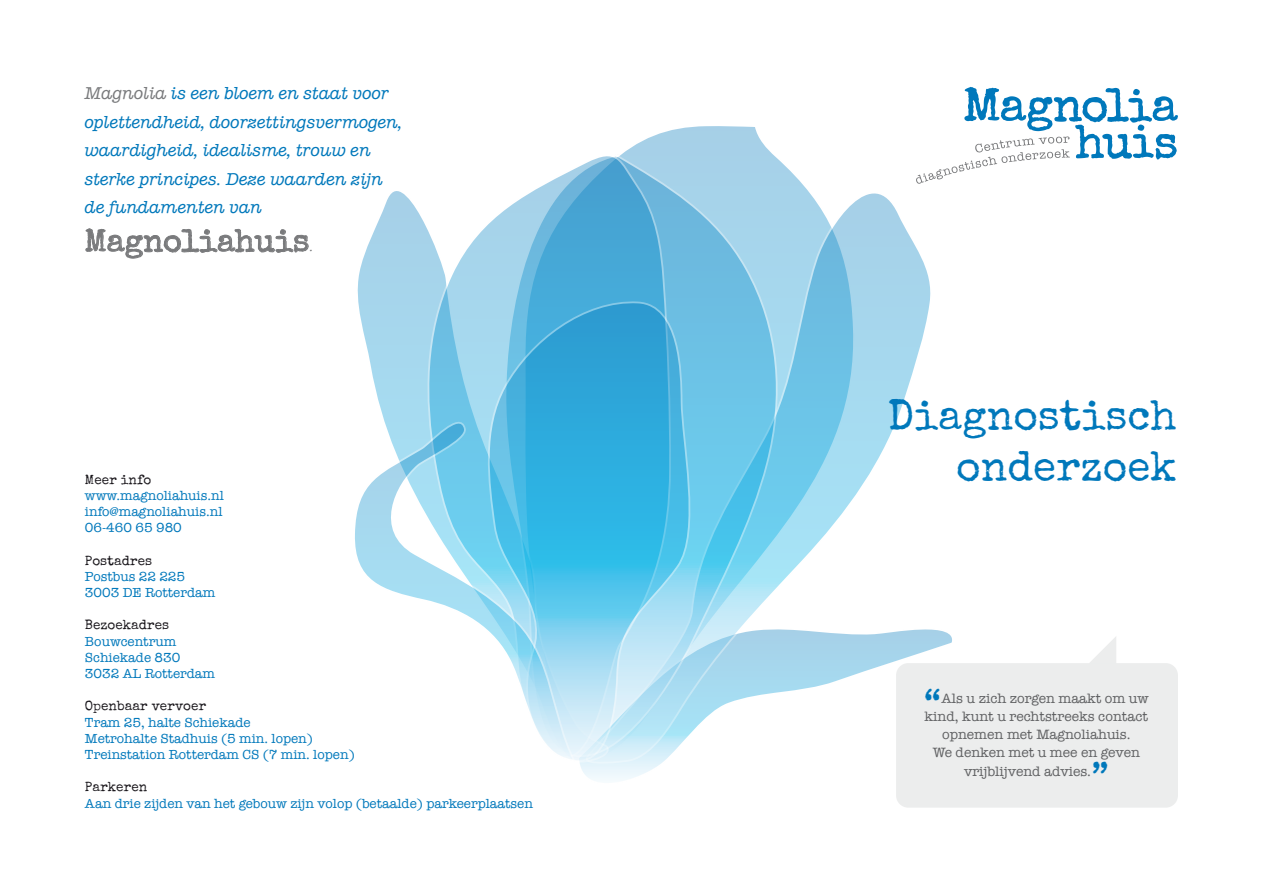
<style>
.page{position:relative;width:1263px;height:893px;background:#fff}
.page>*{position:absolute;margin:0;border:0;box-sizing:border-box;transform-origin:0 0}
.t1{font:42.15px/50.7px "Special Elite";color:#0078bb;text-align:right}
.t2{font:37.5px "Special Elite";color:#0078bb}
.t3{font:31.8px "Special Elite";color:#797a7c}
.t4{font:italic 17.7px/28.3px "Am Typewriter Md ITC";color:#0078bb}
.t5{font:13.95px "American Typewriter";color:#5f6062}
.t6{font:13.5px/16.2px "American Typewriter";color:#0078bb}
.t7{font:13.5px "Special Elite";color:#1a171c}
.s1{color:#797a7c}
.s2{font-family:"Am Typewriter ITC";font-weight:300;font-style:italic;font-size:17.7px}
</style>
<div class="page">
<svg style="left:916px;top:87px;width:262px;height:97px"></svg>
<svg style="left:622px;top:126px;width:187px;height:66px"></svg>
<svg style="left:580px;top:629px;width:372px;height:152px"></svg>
<svg style="left:586px;top:192px;width:346px;height:572px"></svg>
<svg style="left:357px;top:191px;width:252px;height:572px"></svg>
<svg style="left:670px;top:154px;width:108px;height:603px;background:#8fd1ec"></svg>
<svg style="left:427px;top:154px;width:243px;height:268px"></svg>
<svg style="left:488px;top:301px;width:202px;height:461px;background:#63c1e6"></svg>
<svg style="left:355px;top:422px;width:221px;height:340px"></svg>
<div style="left:896px;top:663px;width:282px;height:145px;background:#eceded;border-radius:12px"></div>
<svg style="left:1090px;top:637px;width:26px;height:26px"></svg>
<svg style="left:85px;top:228px;width:224px;height:31px"></svg>
<h3 class="t4" style="left:84px;top:80px;width:319px"><span class="s1">Magnolia</span> is een bloem en staat voor oplettendheid, doorzettingsvermogen, waardigheid, idealisme, trouw en sterke principes. Deze waarden zijn de fundamenten van</h3>
<h3 class="t3" style="left:84px;top:221px;width:231px">Magnoliahuis<span class="s2">.</span></h3>
<p class="t7" style="left:85px;top:471px;width:68px">Meer info</p>
<p class="t6" style="left:85px;top:487px;width:140px;text-align:justify">www.magnoliahuis.nl info@magnoliahuis.nl 06-460 65 980</p>
<p class="t7" style="left:85px;top:552px;width:69px">Postadres</p>
<p class="t6" style="left:85px;top:568px;width:132px">Postbus 22 225<br>3003 DE Rotterdam</p>
<p class="t7" style="left:85px;top:616px;width:86px">Bezoekadres</p>
<p class="t6" style="left:85px;top:633px;width:132px">Bouwcentrum<br>Schiekade 830<br>3032 AL Rotterdam</p>
<p class="t7" style="left:85px;top:697px;width:123px">Openbaar vervoer</p>
<p class="t6" style="left:85px;top:714px;width:271px">Tram 25, halte Schiekade<br>Metrohalte Stadhuis (5 min. lopen)<br>Treinstation Rotterdam CS (7 min. lopen)</p>
<p class="t7" style="left:85px;top:778px;width:64px">Parkeren</p>
<p class="t6" style="left:85px;top:795px;width:449px">Aan drie zijden van het gebouw zijn volop (betaalde) parkeerplaatsen</p>
<h1 class="t1" style="left:888px;top:391px;width:290px">Diagnostisch onderzoek</h1>
<h2 class="t2" style="left:924px;top:679px;width:19px">“</h2>
<p class="t5" style="left:941px;top:687px;width:209px">Als u zich zorgen maakt om uw</p>
<p class="t5" style="left:924px;top:705px;width:225px">kind, kunt u rechtstreeks contact</p>
<p class="t5" style="left:942px;top:724px;width:190px">opnemen met Magnoliahuis.</p>
<p class="t5" style="left:933px;top:742px;width:209px">We denken met u mee en geven</p>
<p class="t5" style="left:964px;top:760px;width:129px">vrijblijvend advies.</p>
<h2 class="t2" style="left:1091px;top:752px;width:19px">”</h2>
</div>
